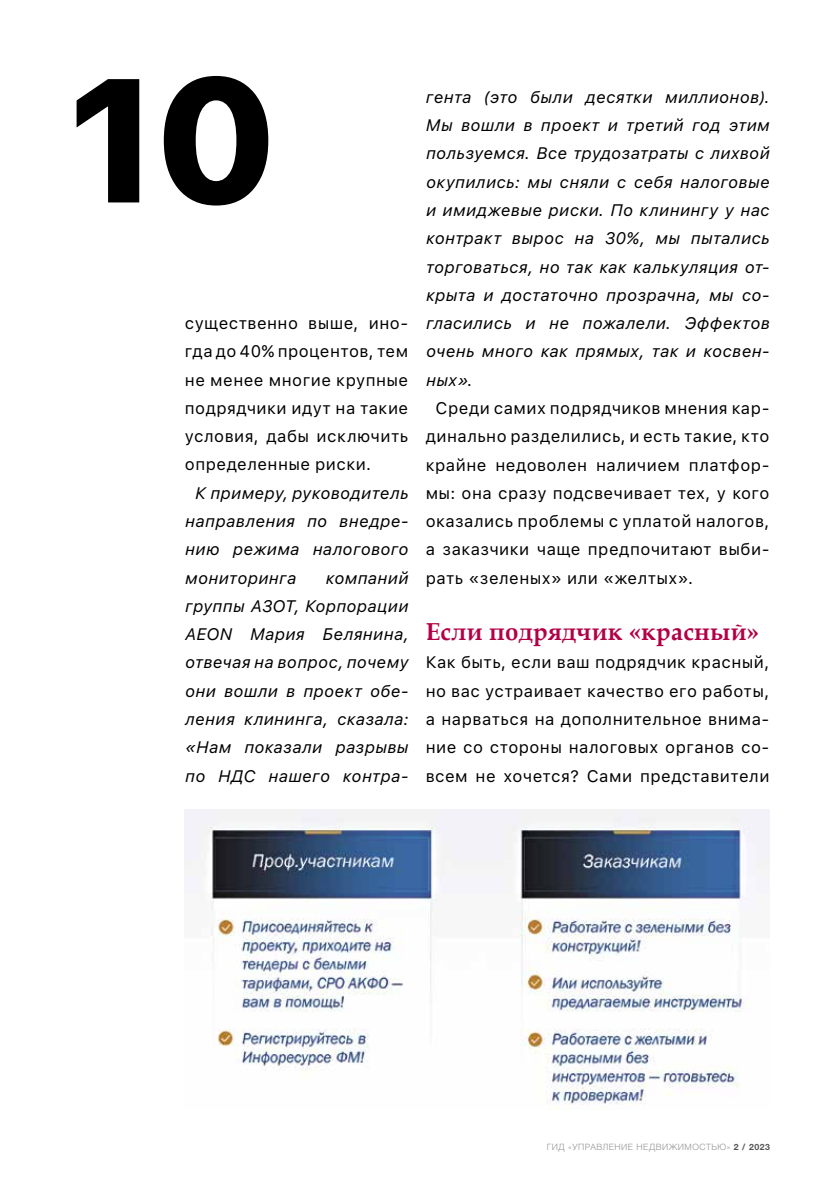
<style>
.page{position:relative;width:834px;height:1191px;background:#fff}
.page>*{position:absolute;margin:0;border:0;box-sizing:border-box;transform-origin:0 0}
.t1{font:800 175px "SFUI Display";color:#000}
.t2{font:700 24.5px "Book Antiqua";letter-spacing:.01em;color:#b20047}
.t3{font:italic 16.62px/28.3px "SFUI Text";letter-spacing:.02em;color:#000;text-align:justify}
.t4{font:16.62px/28.3px "SFUI Text";letter-spacing:.025em;color:#000;text-align:justify}
.t5{font:300 8.75px "Helvetica Neue Cyr";letter-spacing:.06em;color:#939393}
.s1{font-weight:700;color:#555}
</style>
<div class="page">
<img style="left:185px;top:810px;width:584px;height:299px">
<h1 class="t1" style="left:69px;top:14px;width:207px">10</h1>
<p class="t4" style="left:185px;top:308px;width:225px">существенно выше, ино&shy;гда до 40% процентов, тем не менее многие крупные подрядчики идут на такие условия, дабы исключить определенные риски.</p>
<p class="t3" style="left:185px;top:478px;width:225px;text-indent:10px">К примеру, руководитель направления по внедре&shy;нию режима налогового мониторинга</p>
<p class="t3" style="left:185px;top:563px;width:225px;text-indent:140px">компаний группы АЗОТ, Корпорации AEON Мария Белянина, отвечая на вопрос, почему они вошли в проект обе&shy;ления клининга, сказала: «Нам показали разрывы по НДС нашего контра-</p>
<p class="t3" style="left:425px;top:82px;width:345px">гента (это были десятки миллионов).<br>Мы вошли в проект и третий год этим пользуемся. Все трудозатраты с лихвой окупились: мы сняли с себя налоговые и имиджевые риски. По клинингу у нас контракт вырос на 30%, мы пытались торговаться, но так как калькуляция от&shy;крыта и достаточно прозрачна, мы со&shy;гласились и не пожалели. Эффектов очень много как прямых, так и косвен&shy;ных».</p>
<p class="t4" style="left:425px;top:393px;width:345px;text-indent:10px">Среди самих подрядчиков мнения кар&shy;динально разделились, и есть такие, кто крайне недоволен наличием платфор&shy;мы: она сразу подсвечивает тех, у кого оказались проблемы с уплатой налогов, а заказчики чаще предпочитают выби&shy;рать «зеленых» или «желтых».</p>
<h2 class="t2" style="left:425px;top:615px;width:334px">Если подрядчик «красный»</h2>
<p class="t4" style="left:425px;top:648px;width:345px">Как быть, если ваш подрядчик красный, но вас устраивает качество его работы, а нарваться на дополнительное внима&shy;ние со стороны налоговых органов со&shy;всем не хочется? Сами представители</p>
<p class="t5" style="left:546px;top:1141px;width:225px">ГИД «УПРАВЛЕНИЕ НЕДВИЖИМОСТЬЮ» <span class="s1">2 / 2023</span></p>
</div>
